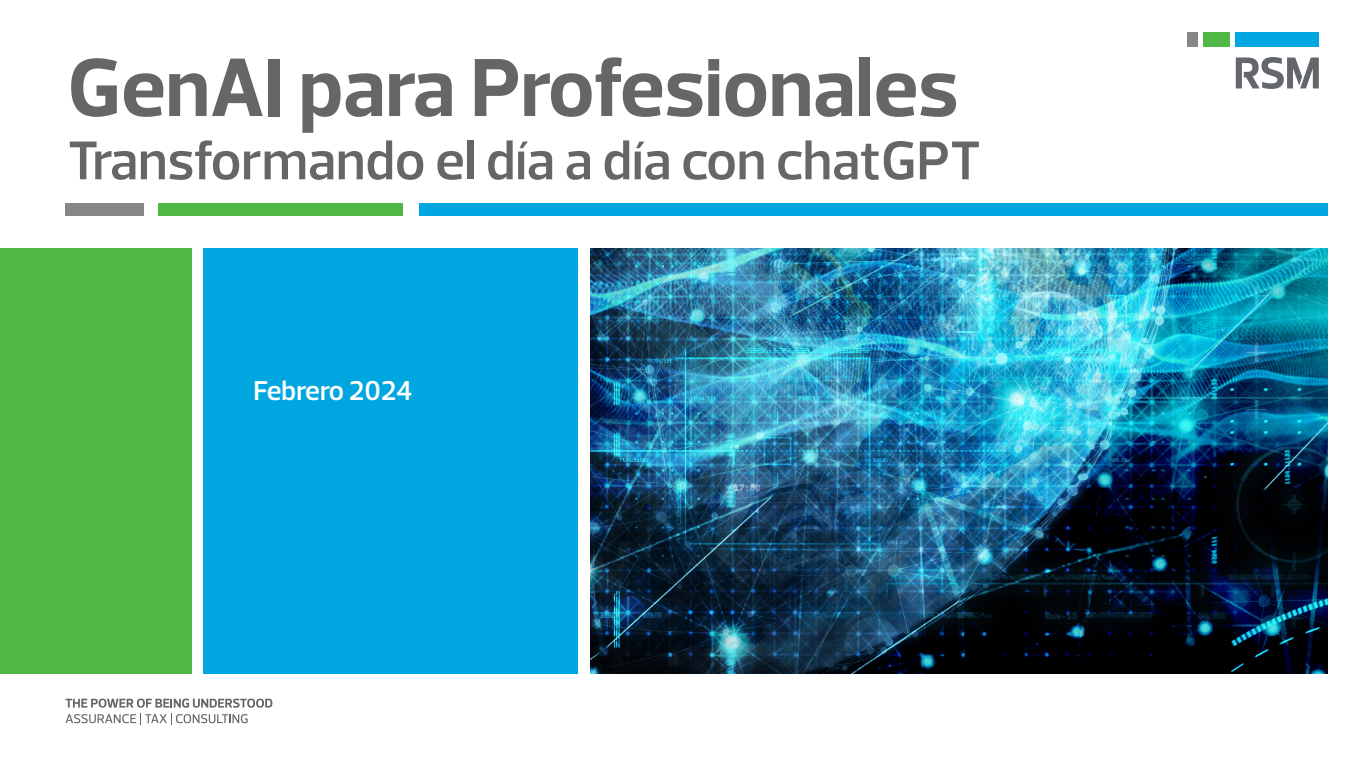
<style>
.page{position:relative;width:1372px;height:762px;background:#fff}
.page>*{position:absolute;margin:0;border:0;box-sizing:border-box;transform-origin:0 0}
.t1{font:700 83.75px "Prelo";color:#666669}
.t2{font:600 55.5px "Prelo";color:#666669}
.t3{font:600 27.88px "Prelo";color:#fff}
</style>
<div class="page">
<div style="left:204px;top:248px;width:374px;height:425px;background:#00a6e0"></div>
<div style="left:0;top:248px;width:191px;height:425px;background:#4fb847"></div>
<img style="left:590px;top:248px;width:737px;height:425px">
<svg style="left:66px;top:698px;width:206px;height:26px"></svg>
<div style="left:66px;top:203px;width:78px;height:12px;background:#858787"></div>
<div style="left:158px;top:203px;width:245px;height:12px;background:#4fb847"></div>
<div style="left:418px;top:203px;width:909px;height:12px;background:#00a6e0"></div>
<div style="left:1235px;top:32px;width:83px;height:14px;background:#00a6e0"></div>
<div style="left:1186px;top:32px;width:11px;height:14px;background:#858787"></div>
<div style="left:1203px;top:32px;width:26px;height:14px;background:#4fb847"></div>
<svg style="left:1235px;top:57px;width:83px;height:32px"></svg>
<p class="t1" style="left:68px;top:36px;width:892px">GenAI para Profesionales</p>
<p class="t2" style="left:68px;top:127px;width:914px">Transformando el día a día con chatGPT</p>
<p class="t3" style="left:253px;top:374px;width:161px">Febrero 2024</p>
</div>
